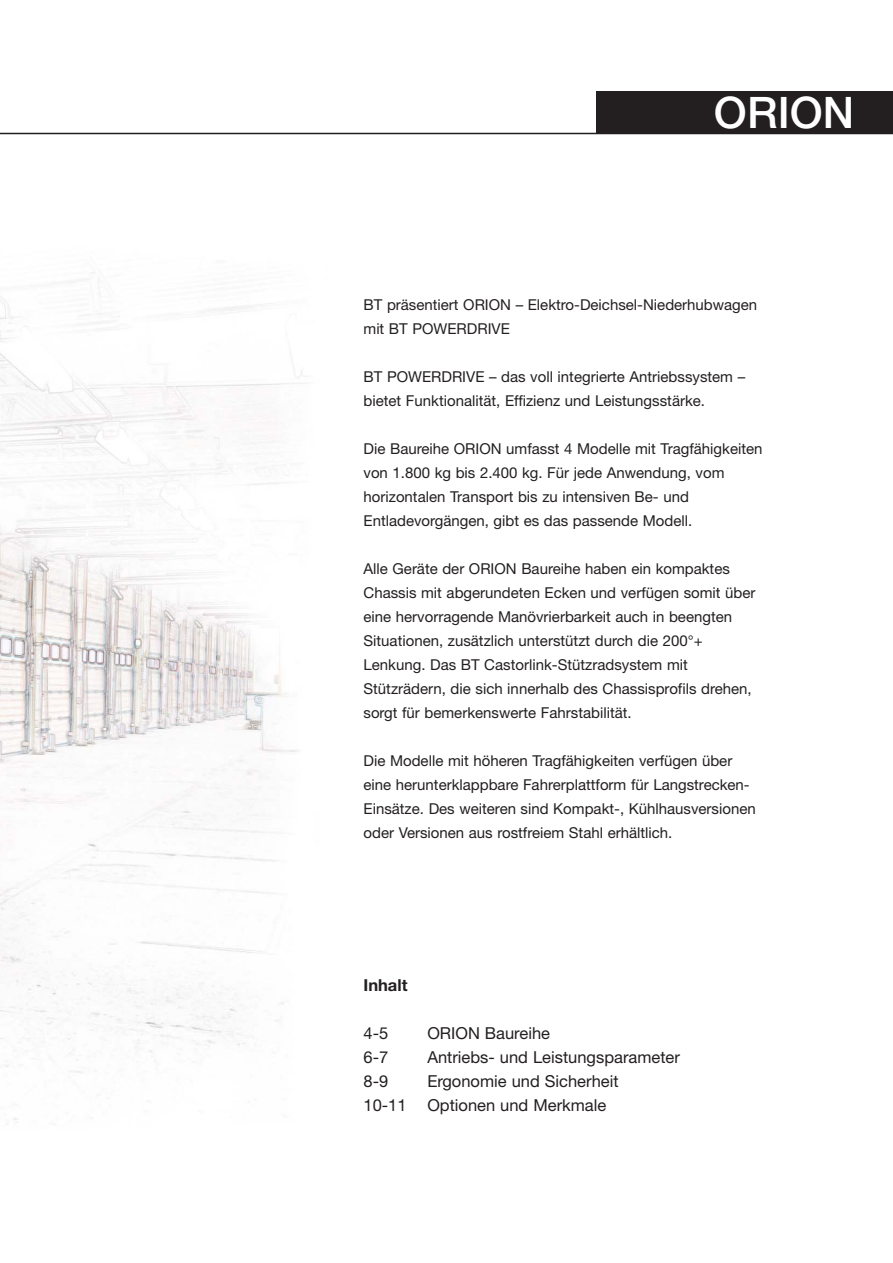
<style>
.page{position:relative;width:893px;height:1263px;background:#fff}
.page>*{position:absolute;margin:0;border:0;box-sizing:border-box;transform-origin:0 0}
.t1{font:500 43.5px "Helvetica Neue";color:#fff}
.t2{font:16.5px "Helvetica Neue";color:#231f20}
.t3{font:700 16.5px "Helvetica Neue";color:#231f20}
.t4{font:15px/24px "Helvetica Neue";color:#231f20}
</style>
<div class="page">
<img style="left:0;top:272px;width:307px;height:853px">
<hr style="left:0;top:133px;width:892px;height:1px;background:#231f20">
<div style="left:596px;top:91px;width:296px;height:43px;background:#231f20"></div>
<h1 class="t1" style="left:714px;top:97px;width:142px">ORION</h1>
<p class="t4" style="left:363px;top:294px;width:395px">BT präsentiert ORION – Elektro-Deichsel-Niederhubwagen mit BT POWERDRIVE</p>
<p class="t4" style="left:363px;top:366px;width:383px">BT POWERDRIVE – das voll integrierte Antriebssystem – bietet Funktionalität, Effizienz und Leistungsstärke.</p>
<p class="t4" style="left:363px;top:438px;width:400px">Die Baureihe ORION umfasst 4 Modelle mit Tragfähigkeiten von 1.800 kg bis 2.400 kg. Für jede Anwendung, vom horizontalen Transport bis zu intensiven Be- und Entladevorgängen, gibt es das passende Modell.</p>
<p class="t4" style="left:363px;top:558px;width:393px">Alle Geräte der ORION Baureihe haben ein kompaktes Chassis mit abgerundeten Ecken und verfügen somit über eine hervorragende Manövrierbarkeit auch in beengten Situationen, zusätzlich unterstützt durch die 200°+ Lenkung. Das BT Castorlink-Stützradsystem mit Stützrädern, die sich innerhalb des Chassisprofils drehen, sorgt für bemerkenswerte Fahrstabilität.</p>
<p class="t4" style="left:363px;top:750px;width:394px">Die Modelle mit höheren Tragfähigkeiten verfügen über eine herunterklappbare Fahrerplattform für Langstrecken-Einsätze. Des weiteren sind Kompakt-, Kühlhausversionen oder Versionen aus rostfreiem Stahl erhältlich.</p>
<p class="t3" style="left:363px;top:979px;width:45px">Inhalt</p>
<p class="t2" style="left:363px;top:1027px;width:26px">4-5</p>
<p class="t2" style="left:427px;top:1027px;width:124px">ORION Baureihe</p>
<p class="t2" style="left:363px;top:1051px;width:26px">6-7</p>
<p class="t2" style="left:427px;top:1051px;width:254px">Antriebs- und Leistungsparameter</p>
<p class="t2" style="left:363px;top:1075px;width:26px">8-9</p>
<p class="t2" style="left:427px;top:1075px;width:193px">Ergonomie und Sicherheit</p>
<p class="t2" style="left:363px;top:1099px;width:45px">10-11</p>
<p class="t2" style="left:427px;top:1099px;width:180px">Optionen und Merkmale</p>
</div>
